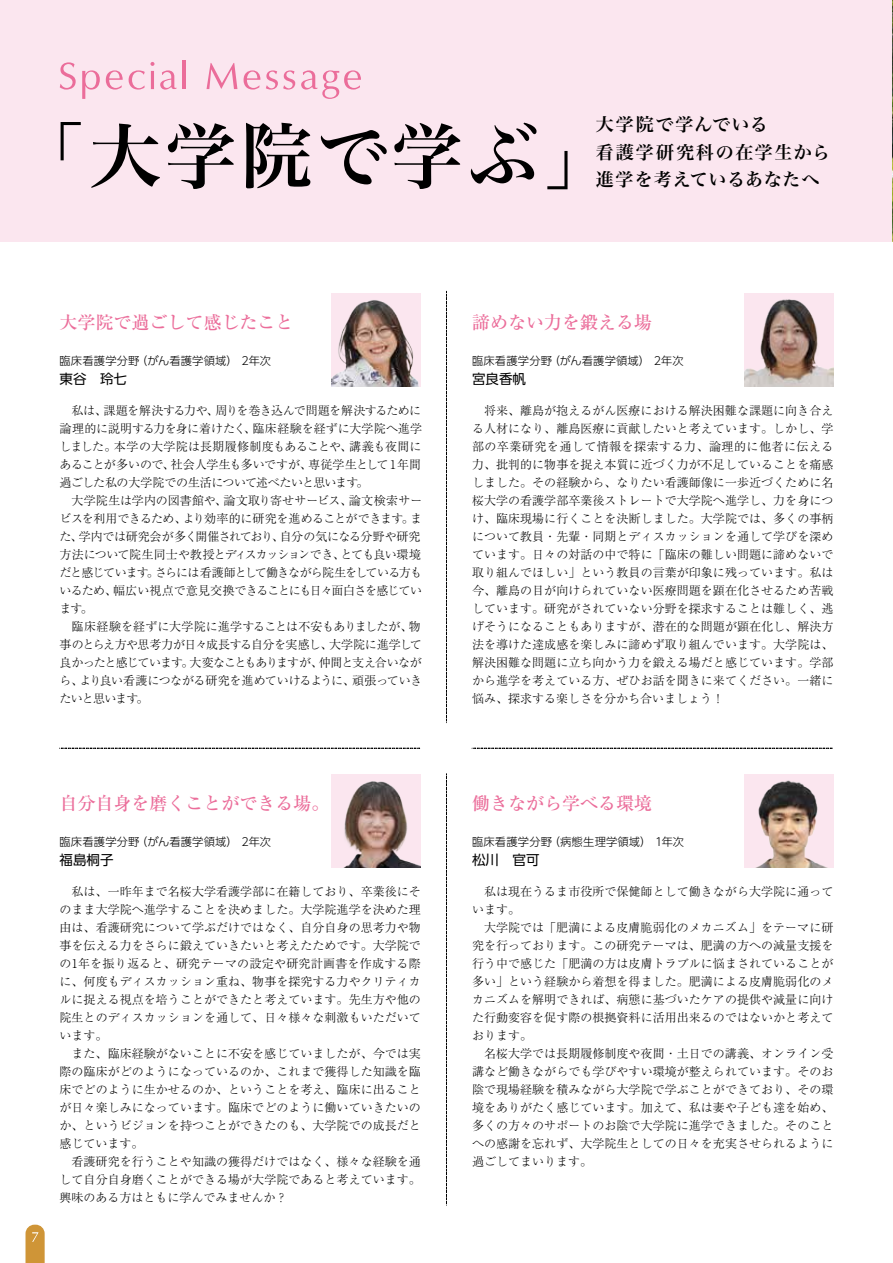
<style>
.page{position:relative;width:893px;height:1263px;background:#fff}
.page>*{position:absolute;margin:0;border:0;box-sizing:border-box;transform-origin:0 0}
.t1{font:71.25px "Hira Min Pro N W6";letter-spacing:.06em;color:#000}
.t2{font:500 18px "Ryumin Pr 6 N";color:#eb6d9a}
.t3{font:18px/27.6px "Hira Min Pro N W6";letter-spacing:.075em;color:#000}
.t4{font:13.5px "UD Shin Go Pr 6";color:#000}
.t5{font:300 12px/18px "Ryumin Pr 6 N";letter-spacing:.005em;color:#000;text-align:justify}
.t6{font:300 12px/18px "Ryumin Pr 6 N";letter-spacing:-.04em;color:#000}
.t7{font:300 11.25px "UD Shin Go Pr 6";letter-spacing:.015em;color:#000}
</style>
<div class="page">
<svg style="left:26px;top:1225px;width:19px;height:38px"></svg>
<div style="left:0;top:0;width:893px;height:242px;background:#fbe6ef"></div>
<img style="left:892px;top:0;width:1px;height:242px">
<svg style="left:60px;top:62px;width:16px;height:28px"></svg>
<svg style="left:82px;top:70px;width:18px;height:29px"></svg>
<svg style="left:106px;top:70px;width:17px;height:20px"></svg>
<svg style="left:129px;top:62px;width:25px;height:28px"></svg>
<svg style="left:160px;top:70px;width:17px;height:20px"></svg>
<hr style="left:183px;top:60px;width:3px;height:29px;background:#eb6d9a">
<svg style="left:207px;top:63px;width:30px;height:26px"></svg>
<svg style="left:244px;top:70px;width:16px;height:20px"></svg>
<svg style="left:266px;top:70px;width:29px;height:20px"></svg>
<svg style="left:301px;top:70px;width:60px;height:29px"></svg>
<img style="left:332px;top:293px;width:89px;height:93px">
<img style="left:744px;top:293px;width:89px;height:93px">
<img style="left:332px;top:774px;width:89px;height:93px">
<img style="left:744px;top:774px;width:89px;height:93px">
<svg style="left:60px;top:748px;width:361px;height:1px"></svg>
<svg style="left:472px;top:748px;width:361px;height:1px"></svg>
<svg style="left:446px;top:774px;width:1px;height:431px"></svg>
<svg style="left:446px;top:291px;width:1px;height:432px"></svg>
<h1 class="t1" style="left:14px;top:93px;width:601px">「大学院で学ぶ」</h1>
<h2 class="t3" style="left:596px;top:109px;width:236px">大学院で学んでいる<br>看護学研究科の在学生から進学を考えているあなたへ</h2>
<h2 class="t2" style="left:60px;top:308px;width:235px">大学院で過ごして感じたこと</h2>
<p class="t7" style="left:60px;top:351px;width:213px">臨床看護学分野（がん看護学領域） 2年次</p>
<p class="t4" style="left:60px;top:368px;width:69px">東谷　玲七</p>
<p class="t5" style="left:60px;top:401px;width:364px;text-indent:12px">私は、課題を解決する力や、周りを巻き込んで問題を解決するために論理的に説明する力を身に着けたく、臨床経験を経ずに大学院へ進学しました。本学の大学院は長期履修制度もあることや、講義も夜間にあることが多いので、社会人学生も多いですが、専従学生として１年間過ごした私の大学院での生活について述べたいと思います。</p>
<p class="t6" style="left:60px;top:491px;width:364px;text-indent:12px">大学院生は学内の図書館や、論文取り寄せサービス、論文検索サービスを利用できるため、より効率的に研究を進めることができます。また、学内では研究会が多く開催されており、自分の気になる分野や研究方法について院生同士や教授とディスカッションでき、とても良い環境だと感じています。さらには看護師として働きながら院生をしている方もいるため、幅広い視点で意見交換できることにも日々面白さを感じています。</p>
<p class="t5" style="left:60px;top:617px;width:364px;text-indent:12px">臨床経験を経ずに大学院に進学することは不安もありましたが、物事のとらえ方や思考力が日々成長する自分を実感し、大学院に進学して良かったと感じています。大変なこともありますが、仲間と支え合いながら、より良い看護につながる研究を進めていけるように、頑張っていきたいと思います。</p>
<h2 class="t2" style="left:60px;top:789px;width:271px">自分自身を磨くことができる場。</h2>
<p class="t7" style="left:60px;top:832px;width:213px">臨床看護学分野（がん看護学領域） 2年次</p>
<p class="t4" style="left:60px;top:849px;width:55px">福島桐子</p>
<p class="t5" style="left:60px;top:881px;width:363px;text-indent:12px">私は、一昨年まで名桜大学看護学部に在籍しており、卒業後にそのまま大学院へ進学することを決めました。大学院進学を決めた理由は、看護研究について学ぶだけではなく、自分自身の思考力や物事を伝える力をさらに鍛えていきたいと考えたためです。大学院での1年を振り返ると、研究テーマの設定や研究計画書を作成する際に、何度もディスカッション重ね、物事を探究する力やクリティカルに捉える視点を培うことができたと考えています。先生方や他の院生とのディスカッションを通して、日々様々な刺激もいただいています。</p>
<p class="t5" style="left:60px;top:1043px;width:363px;text-indent:12px">また、臨床経験がないことに不安を感じていましたが、今では実際の臨床がどのようになっているのか、これまで獲得した知識を臨床でどのように生かせるのか、ということを考え、臨床に出ることが日々楽しみになっています。臨床でどのように働いていきたいのか、というビジョンを持つことができたのも、大学院での成長だと感じています。</p>
<p class="t5" style="left:60px;top:1151px;width:363px;text-indent:12px">看護研究を行うことや知識の獲得だけではなく、様々な経験を通して自分自身磨くことができる場が大学院であると考えています。興味のある方はともに学んでみませんか？</p>
<h2 class="t2" style="left:472px;top:308px;width:181px">諦めない力を鍛える場</h2>
<p class="t7" style="left:472px;top:351px;width:213px">臨床看護学分野（がん看護学領域） 2年次</p>
<p class="t4" style="left:472px;top:368px;width:55px">宮良香帆</p>
<p class="t5" style="left:472px;top:401px;width:363px;text-indent:12px">将来、離島が抱えるがん医療における解決困難な課題に向き合える人材になり、離島医療に貢献したいと考えています。しかし、学部の卒業研究を通して情報を探索する力、論理的に他者に伝える力、批判的に物事を捉え本質に近づく力が不足していることを痛感しました。その経験から、なりたい看護師像に一歩近づくために名桜大学の看護学部卒業後ストレートで大学院へ進学し、力を身につけ、臨床現場に行くことを決断しました。大学院では、多くの事柄について教員・先輩・同期とディスカッションを通して学びを深めています。日々の対話の中で特に「臨床の難しい問題に諦めないで取り組んでほしい」という教員の言葉が印象に残っています。私は今、離島の目が向けられていない医療問題を顕在化させるため苦戦しています。研究がされていない分野を探求することは難しく、逃げそうになることもありますが、潜在的な問題が顕在化し、解決方法を導けた達成感を楽しみに諦めず取り組んでいます。大学院は、解決困難な問題に立ち向かう力を鍛える場だと感じています。学部から進学を考えている方、ぜひお話を聞きに来てください。一緒に悩み、探求する楽しさを分かち合いましょう！</p>
<h2 class="t2" style="left:472px;top:789px;width:181px">働きながら学べる環境</h2>
<p class="t7" style="left:472px;top:832px;width:214px">臨床看護学分野（病態生理学領域） 1年次</p>
<p class="t4" style="left:472px;top:849px;width:69px">松川　官可</p>
<p class="t5" style="left:472px;top:881px;width:363px;text-indent:12px">私は現在うるま市役所で保健師として働きながら大学院に通っています。</p>
<p class="t5" style="left:472px;top:917px;width:363px;text-indent:12px">大学院では「肥満による皮膚脆弱化のメカニズム」をテーマに研究を行っております。この研究テーマは、肥満の方への減量支援を行う中で感じた「肥満の方は皮膚トラブルに悩まされていることが多い」という経験から着想を得ました。肥満による皮膚脆弱化のメカニズムを解明できれば、病態に基づいたケアの提供や減量に向けた行動変容を促す際の根拠資料に活用出来るのではないかと考えております。</p>
<p class="t5" style="left:472px;top:1043px;width:363px;text-indent:12px">名桜大学では長期履修制度や夜間・土日での講義、オンライン受講など働きながらでも学びやすい環境が整えられています。そのお陰で現場経験を積みながら大学院で学ぶことができており、その環境をありがたく感じています。加えて、私は妻や子ども達を始め、多くの方々のサポートのお陰で大学院に進学できました。そのことへの感謝を忘れず、大学院生としての日々を充実させられるように過ごしてまいります。</p>
</div>
